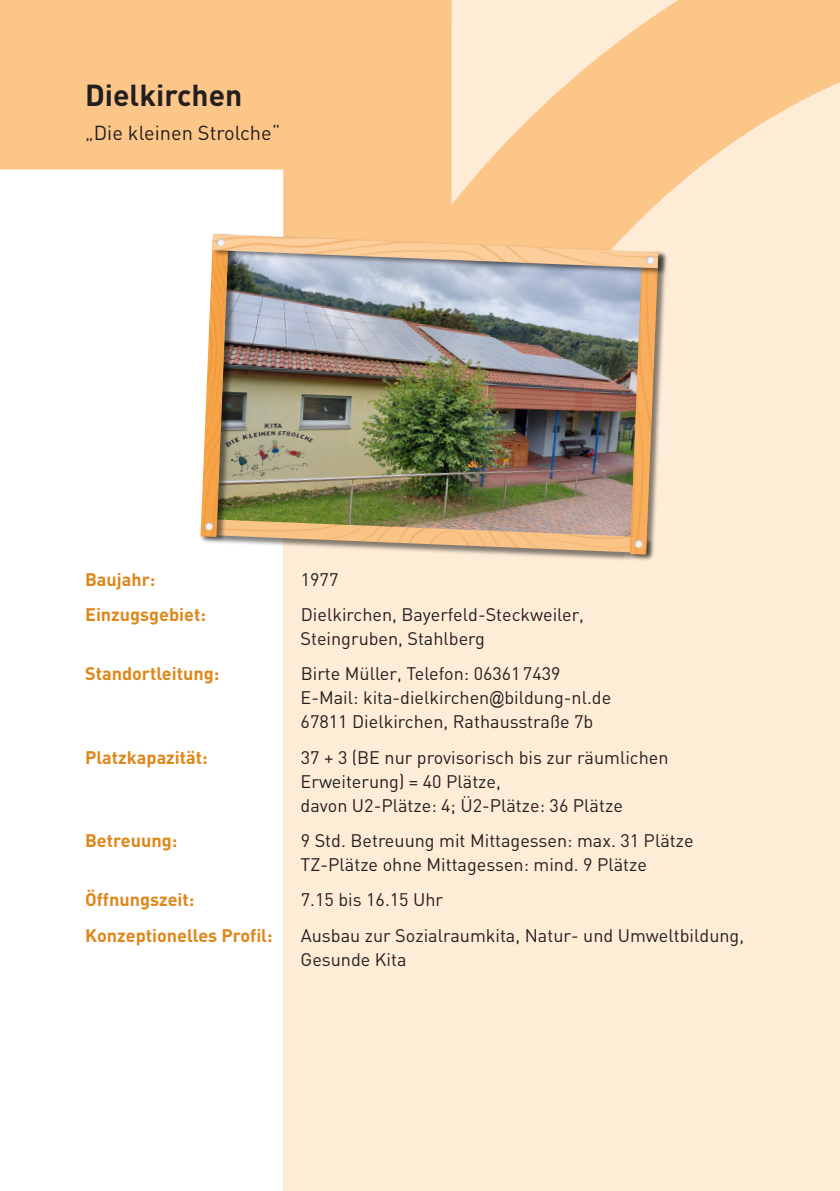
<style>
.page{position:relative;width:840px;height:1191px;background:#fff}
.page>*{position:absolute;margin:0;border:0;box-sizing:border-box;transform-origin:0 0}
.t1{font:700 30px "DIN";color:#231f20}
.t2{font:20px "DIN";color:#231f20}
.t3{font:18px/24px "DIN";color:#231f20}
.t4{font:700 18px "DIN";color:#df8619}
.s1{font-family:"Arial Narrow"}
</style>
<div class="page">
<div style="left:283px;top:0;width:556px;height:1191px;background:#feecd7"></div>
<svg style="left:0;top:0;width:839px;height:227px;fill:#fdc689"></svg>
<img style="left:242px;top:280px;width:381px;height:233px">
<img style="left:242px;top:513px;width:381px;height:47px">
<img style="left:242px;top:519px;width:381px;height:34px">
<img style="left:623px;top:280px;width:42px;height:280px">
<img style="left:200px;top:280px;width:42px;height:264px">
<img style="left:200px;top:280px;width:29px;height:257px">
<img style="left:211px;top:227px;width:456px;height:53px">
<img style="left:212px;top:234px;width:446px;height:34px">
<svg style="left:629px;top:252px;width:29px;height:302px;background:#d0a574"></svg>
<svg style="left:216px;top:238px;width:8px;height:8px"></svg>
<svg style="left:205px;top:522px;width:8px;height:8px"></svg>
<p class="t1" style="left:85px;top:85px;width:159px">Dielkirchen</p>
<p class="t2" style="left:85px;top:126px;width:197px">„Die kleinen Strolche“</p>
<p class="t4" style="left:85px;top:573px;width:72px">Baujahr:</p>
<p class="t3" style="left:300px;top:569px;width:39px">1977</p>
<p class="t4" style="left:85px;top:608px;width:122px">Einzugsgebiet:</p>
<p class="t3" style="left:300px;top:604px;width:285px">Dielkirchen, Bayerfeld-Steckweiler,<br>Steingruben, Stahlberg</p>
<p class="t4" style="left:85px;top:667px;width:135px">Standortleitung:</p>
<p class="t3" style="left:300px;top:664px;width:312px">Birte Müller, Telefon: 063617439<br>E-Mail: kita-dielkirchen<span class="s1">@</span>bildung-nl.de<br>67811 Dielkirchen, Rathausstraße 7b</p>
<p class="t4" style="left:85px;top:751px;width:124px">Platzkapazität:</p>
<p class="t3" style="left:300px;top:747px;width:369px">37 + 3 (BE nur provisorisch bis zur räumlichen<br>Erweiterung) = 40 Plätze,<br>davon U2-Plätze: 4; Ü2-Plätze: 36 Plätze</p>
<p class="t4" style="left:85px;top:834px;width:94px">Betreuung:</p>
<p class="t3" style="left:300px;top:830px;width:394px">9 Std. Betreuung mit Mittagessen: max. 31 Plätze<br>TZ-Plätze ohne Mittagessen: mind. 9 Plätze</p>
<p class="t4" style="left:85px;top:893px;width:111px">Öffnungszeit:</p>
<p class="t3" style="left:300px;top:890px;width:144px">7.15 bis 16.15 Uhr</p>
<p class="t4" style="left:85px;top:929px;width:189px">Konzeptionelles Profil:</p>
<p class="t3" style="left:300px;top:925px;width:445px">Ausbau zur Sozialraumkita, Natur- und Umwelt bildung,<br>Gesunde Kita</p>
</div>
